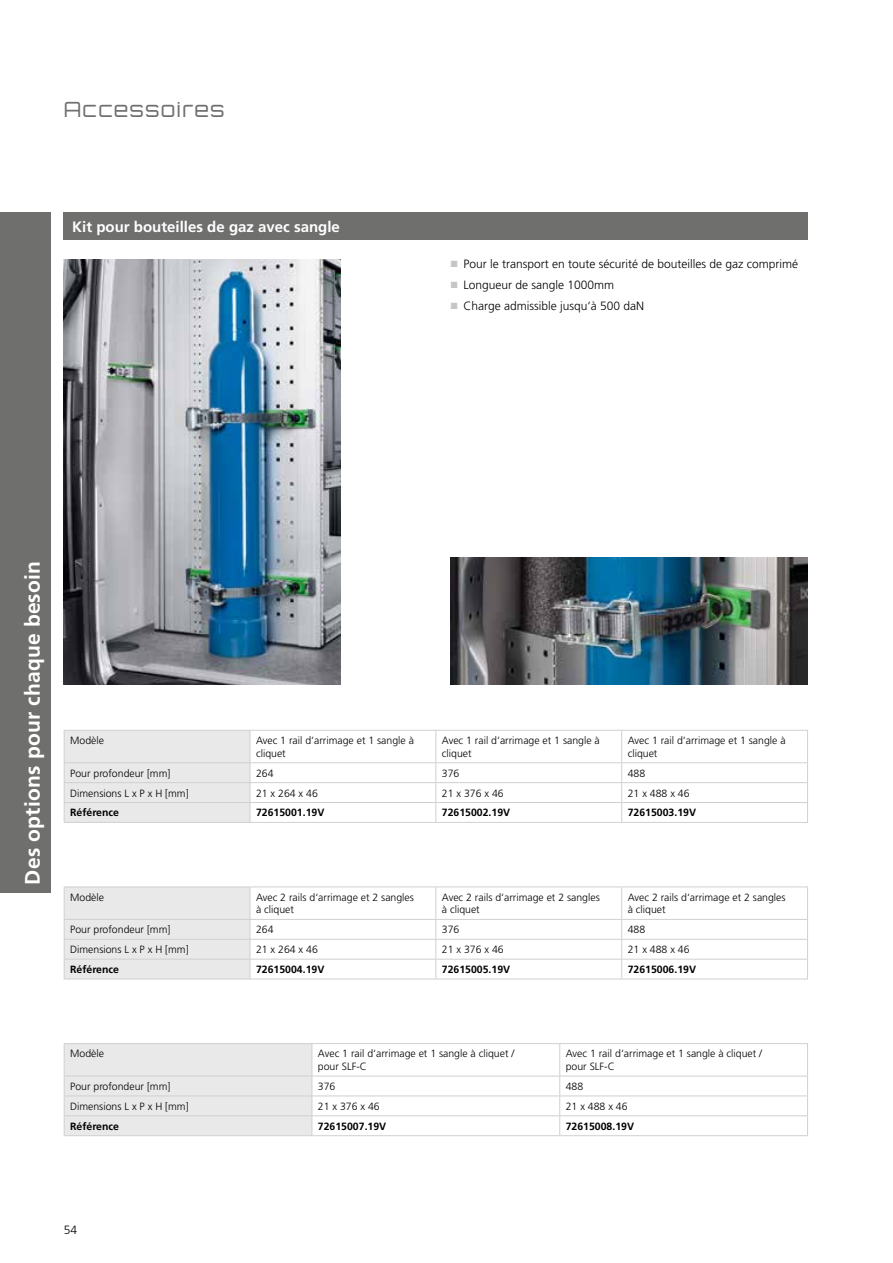
<style>
.page{position:relative;width:893px;height:1263px;background:#fff}
.page>*{position:absolute;margin:0;border:0;box-sizing:border-box;transform-origin:0 0}
.t1{font:700 21px "Frutiger LT Pro";letter-spacing:.01em;color:#fff}
.t2{font:300 21px "Orbitron CE";letter-spacing:.06em;color:#6f6f6e}
.t3{font:700 15px "Frutiger LT Pro";color:#fff}
.t4{font:300 12px "Frutiger LT Pro";color:#000}
.t5{font:300 10.5px/12.6px "Frutiger LT Pro";color:#000}
.t6{font:700 10.5px "Frutiger LT Pro";color:#000}
.s1{color:#c5c6c6}
</style>
<div class="page">
<img style="left:64px;top:259px;width:276px;height:426px">
<img style="left:451px;top:557px;width:357px;height:128px">
<div style="left:0;top:213px;width:51px;height:680px;background:#6f6f6e"></div>
<div style="left:64px;top:213px;width:744px;height:27px;background:#6f6f6e"></div>
<hr style="left:250px;top:730px;width:186px;height:1px;background:#cfd0d0">
<hr style="left:436px;top:730px;width:186px;height:1px;background:#cfd0d0">
<hr style="left:435px;top:731px;width:1px;height:31px;background:#cfd0d0">
<hr style="left:622px;top:730px;width:186px;height:1px;background:#cfd0d0">
<hr style="left:621px;top:731px;width:1px;height:31px;background:#cfd0d0">
<hr style="left:807px;top:731px;width:1px;height:31px;background:#cfd0d0">
<hr style="left:250px;top:762px;width:186px;height:1px;background:#cfd0d0">
<hr style="left:436px;top:762px;width:186px;height:1px;background:#cfd0d0">
<hr style="left:622px;top:762px;width:186px;height:1px;background:#cfd0d0">
<hr style="left:250px;top:782px;width:186px;height:1px;background:#cfd0d0">
<hr style="left:436px;top:782px;width:186px;height:1px;background:#cfd0d0">
<hr style="left:622px;top:782px;width:186px;height:1px;background:#cfd0d0">
<hr style="left:64px;top:822px;width:186px;height:1px;background:#cfd0d0">
<hr style="left:250px;top:802px;width:186px;height:1px;background:#cfd0d0">
<div style="left:64px;top:730px;width:187px;height:92px;background:#e9e9e9"></div>
<hr style="left:250px;top:822px;width:186px;height:1px;background:#cfd0d0">
<hr style="left:436px;top:802px;width:186px;height:1px;background:#cfd0d0">
<svg style="left:435px;top:763px;width:1px;height:59px"></svg>
<hr style="left:436px;top:822px;width:186px;height:1px;background:#cfd0d0">
<hr style="left:622px;top:802px;width:186px;height:1px;background:#cfd0d0">
<svg style="left:621px;top:763px;width:1px;height:59px"></svg>
<svg style="left:807px;top:763px;width:1px;height:59px"></svg>
<hr style="left:622px;top:822px;width:186px;height:1px;background:#cfd0d0">
<hr style="left:64px;top:886px;width:186px;height:1px;background:#cfd0d0">
<hr style="left:250px;top:886px;width:186px;height:1px;background:#cfd0d0">
<hr style="left:436px;top:886px;width:186px;height:1px;background:#cfd0d0">
<hr style="left:435px;top:887px;width:1px;height:32px;background:#cfd0d0">
<hr style="left:622px;top:886px;width:186px;height:1px;background:#cfd0d0">
<hr style="left:621px;top:887px;width:1px;height:32px;background:#cfd0d0">
<hr style="left:807px;top:887px;width:1px;height:32px;background:#cfd0d0">
<hr style="left:250px;top:919px;width:186px;height:1px;background:#cfd0d0">
<hr style="left:436px;top:919px;width:186px;height:1px;background:#cfd0d0">
<hr style="left:622px;top:919px;width:186px;height:1px;background:#cfd0d0">
<hr style="left:250px;top:939px;width:186px;height:1px;background:#cfd0d0">
<hr style="left:436px;top:939px;width:186px;height:1px;background:#cfd0d0">
<hr style="left:622px;top:939px;width:186px;height:1px;background:#cfd0d0">
<hr style="left:64px;top:979px;width:186px;height:1px;background:#cfd0d0">
<hr style="left:250px;top:959px;width:186px;height:1px;background:#cfd0d0">
<svg style="left:64px;top:887px;width:187px;height:92px;background:#e7e7e7"></svg>
<hr style="left:250px;top:979px;width:186px;height:1px;background:#cfd0d0">
<hr style="left:436px;top:959px;width:186px;height:1px;background:#cfd0d0">
<svg style="left:435px;top:920px;width:1px;height:59px"></svg>
<hr style="left:436px;top:979px;width:186px;height:1px;background:#cfd0d0">
<hr style="left:622px;top:959px;width:186px;height:1px;background:#cfd0d0">
<svg style="left:621px;top:920px;width:1px;height:59px"></svg>
<svg style="left:807px;top:920px;width:1px;height:59px"></svg>
<hr style="left:622px;top:979px;width:186px;height:1px;background:#cfd0d0">
<hr style="left:312px;top:1043px;width:248px;height:1px;background:#cfd0d0">
<hr style="left:560px;top:1043px;width:248px;height:1px;background:#cfd0d0">
<hr style="left:559px;top:1044px;width:1px;height:32px;background:#cfd0d0">
<hr style="left:807px;top:1044px;width:1px;height:32px;background:#cfd0d0">
<hr style="left:312px;top:1076px;width:248px;height:1px;background:#cfd0d0">
<hr style="left:560px;top:1076px;width:248px;height:1px;background:#cfd0d0">
<hr style="left:312px;top:1095px;width:248px;height:1px;background:#cfd0d0">
<hr style="left:560px;top:1095px;width:248px;height:1px;background:#cfd0d0">
<hr style="left:312px;top:1115px;width:248px;height:1px;background:#cfd0d0">
<svg style="left:64px;top:1043px;width:249px;height:93px;background:#e7e7e7"></svg>
<hr style="left:312px;top:1135px;width:248px;height:1px;background:#cfd0d0">
<hr style="left:560px;top:1115px;width:248px;height:1px;background:#cfd0d0">
<svg style="left:559px;top:1076px;width:1px;height:59px"></svg>
<svg style="left:807px;top:1077px;width:1px;height:58px"></svg>
<hr style="left:560px;top:1135px;width:248px;height:1px;background:#cfd0d0">
<h1 class="t2" style="left:64px;top:97px;width:162px">Accessoires</h1>
<h2 class="t3" style="left:72px;top:218px;width:269px">Kit pour bouteilles de gaz avec sangle</h2>
<p class="t4" style="left:451px;top:257px;width:349px"><span class="s1">■</span> Pour le transport en toute sécurité de bouteilles de gaz comprimé</p>
<p class="t4" style="left:451px;top:278px;width:165px"><span class="s1">■</span> Longueur de sangle 1000mm</p>
<p class="t4" style="left:451px;top:299px;width:195px"><span class="s1">■</span> Charge admissible jusqu‘à 500 daN</p>
<h1 class="t1" style="left:20px;top:884px;width:325px;rotate:-90deg">Des options pour chaque besoin</h1>
<p class="t5" style="left:70px;top:734px;width:35px">Modèle</p>
<p class="t5" style="left:256px;top:734px;width:159px">Avec 1 rail d‘arrimage et 1 sangle à cliquet</p>
<p class="t5" style="left:442px;top:734px;width:159px">Avec 1 rail d‘arrimage et 1 sangle à cliquet</p>
<p class="t5" style="left:628px;top:734px;width:159px">Avec 1 rail d‘arrimage et 1 sangle à cliquet</p>
<p class="t5" style="left:70px;top:767px;width:102px">Pour profondeur [mm]</p>
<p class="t5" style="left:256px;top:767px;width:19px">264</p>
<p class="t5" style="left:442px;top:767px;width:19px">376</p>
<p class="t5" style="left:628px;top:767px;width:19px">488</p>
<p class="t5" style="left:70px;top:787px;width:120px">Dimensions L x P x H [mm]</p>
<p class="t5" style="left:256px;top:787px;width:63px">21 x 264 x 46</p>
<p class="t5" style="left:442px;top:787px;width:63px">21 x 376 x 46</p>
<p class="t5" style="left:628px;top:787px;width:63px">21 x 488 x 46</p>
<p class="t6" style="left:70px;top:806px;width:50px">Référence</p>
<p class="t6" style="left:256px;top:806px;width:70px">72615001.19V</p>
<p class="t6" style="left:442px;top:806px;width:70px">72615002.19V</p>
<p class="t6" style="left:628px;top:806px;width:70px">72615003.19V</p>
<p class="t5" style="left:70px;top:891px;width:35px">Modèle</p>
<p class="t5" style="left:256px;top:891px;width:159px">Avec 2 rails d‘arrimage et 2 sangles à cliquet</p>
<p class="t5" style="left:442px;top:891px;width:159px">Avec 2 rails d‘arrimage et 2 sangles à cliquet</p>
<p class="t5" style="left:628px;top:891px;width:159px">Avec 2 rails d‘arrimage et 2 sangles à cliquet</p>
<p class="t5" style="left:70px;top:923px;width:102px">Pour profondeur [mm]</p>
<p class="t5" style="left:256px;top:923px;width:19px">264</p>
<p class="t5" style="left:442px;top:923px;width:19px">376</p>
<p class="t5" style="left:628px;top:923px;width:19px">488</p>
<p class="t5" style="left:70px;top:943px;width:120px">Dimensions L x P x H [mm]</p>
<p class="t5" style="left:256px;top:943px;width:63px">21 x 264 x 46</p>
<p class="t5" style="left:442px;top:943px;width:63px">21 x 376 x 46</p>
<p class="t5" style="left:628px;top:943px;width:63px">21 x 488 x 46</p>
<p class="t6" style="left:70px;top:963px;width:50px">Référence</p>
<p class="t6" style="left:256px;top:963px;width:70px">72615004.19V</p>
<p class="t6" style="left:442px;top:963px;width:70px">72615005.19V</p>
<p class="t6" style="left:628px;top:963px;width:70px">72615006.19V</p>
<p class="t5" style="left:70px;top:1047px;width:35px">Modèle</p>
<p class="t5" style="left:318px;top:1047px;width:198px">Avec 1 rail d‘arrimage et 1 sangle à cliquet / pour SLF-C</p>
<p class="t5" style="left:566px;top:1047px;width:198px">Avec 1 rail d‘arrimage et 1 sangle à cliquet / pour SLF-C</p>
<p class="t5" style="left:70px;top:1080px;width:102px">Pour profondeur [mm]</p>
<p class="t5" style="left:318px;top:1080px;width:19px">376</p>
<p class="t5" style="left:566px;top:1080px;width:19px">488</p>
<p class="t5" style="left:70px;top:1100px;width:120px">Dimensions L x P x H [mm]</p>
<p class="t5" style="left:318px;top:1100px;width:63px">21 x 376 x 46</p>
<p class="t5" style="left:566px;top:1100px;width:63px">21 x 488 x 46</p>
<p class="t6" style="left:70px;top:1120px;width:50px">Référence</p>
<p class="t6" style="left:318px;top:1120px;width:70px">72615007.19V</p>
<p class="t6" style="left:566px;top:1120px;width:70px">72615008.19V</p>
<p class="t4" style="left:64px;top:1222px;width:15px">54</p>
</div>
